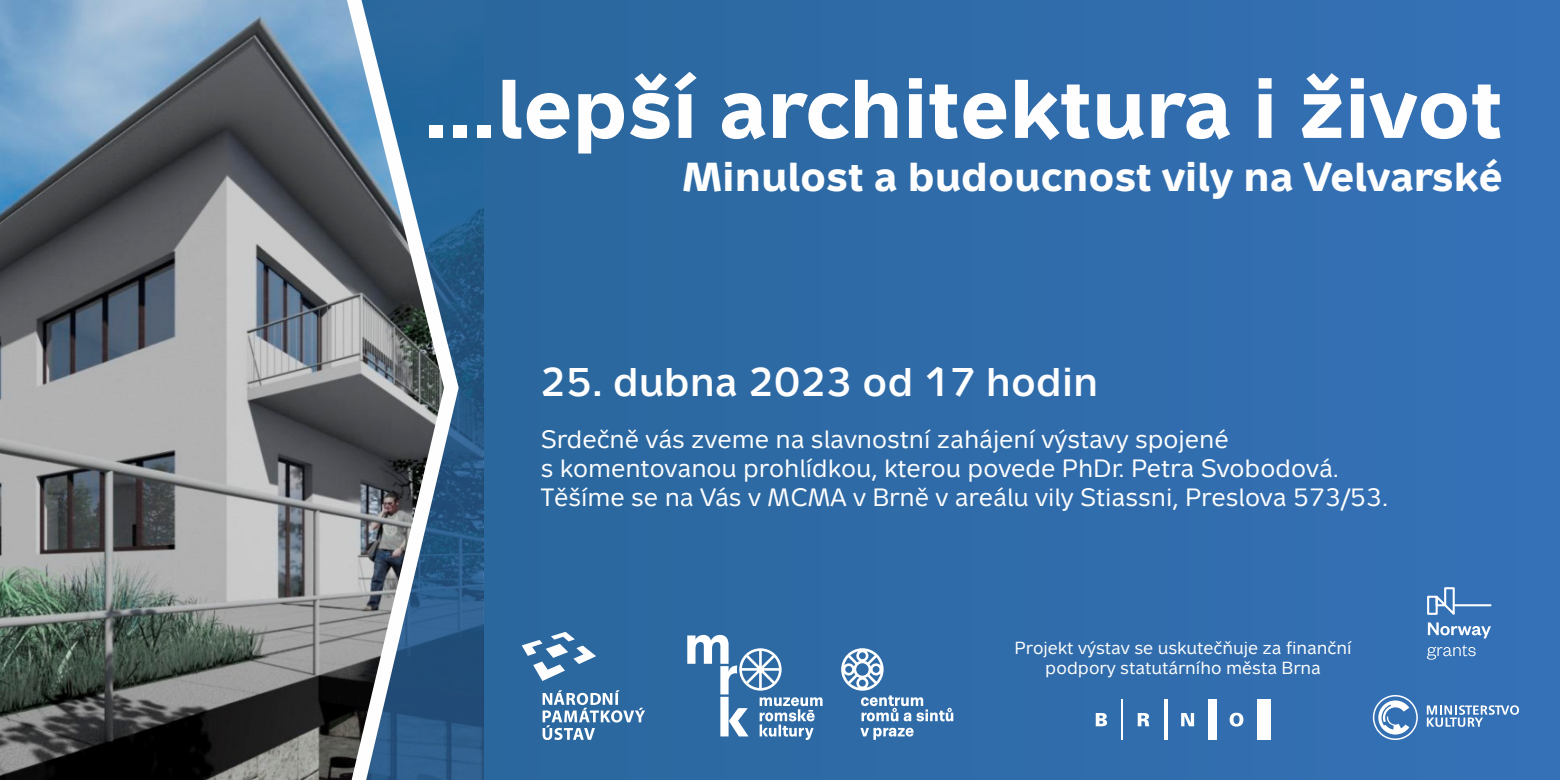
<style>
.page{position:relative;width:1560px;height:780px;background:#fff}
.page>*{position:absolute;margin:0;border:0;box-sizing:border-box;transform-origin:0 0}
.t1{font:700 83px "Metron Text Pro";color:#fefefe}
.t2{font:700 40.5px "Metron Text Pro";color:#fefefe}
.t3{font:40px "Metron Medium Pro";color:#fefefe}
.t4{font:25px/29px "Metron Text Pro";color:#fefefe}
.t5{font:17.5px/20.2px "Metron Text Pro";color:#fefefe;text-align:center}
</style>
<div class="page">
<div style="left:483px;top:0;width:1076px;height:780px;background:#306caa"></div>
<hr style="left:1121px;top:699px;width:1px;height:41px;background:#fefefe">
<svg style="left:1164px;top:699px;width:3px;height:41px"></svg>
<div style="left:1207px;top:699px;width:8px;height:41px;background:#fefefe"></div>
<div style="left:1256px;top:699px;width:14px;height:41px;background:#fefefe"></div>
<svg style="left:1229px;top:712px;width:14px;height:14px"></svg>
<svg style="left:1181px;top:713px;width:12px;height:13px"></svg>
<svg style="left:1137px;top:713px;width:12px;height:13px"></svg>
<svg style="left:1095px;top:713px;width:11px;height:13px"></svg>
<img style="left:0;top:0;width:320px;height:780px">
<svg style="left:483px;top:0;width:2px;height:780px"></svg>
<img style="left:320px;top:0;width:163px;height:780px">
<svg style="left:335px;top:0;width:131px;height:780px;background:#5d778e"></svg>
<svg style="left:687px;top:635px;width:135px;height:105px"></svg>
<svg style="left:841px;top:648px;width:112px;height:91px"></svg>
<svg style="left:542px;top:690px;width:103px;height:50px"></svg>
<svg style="left:521px;top:631px;width:75px;height:50px"></svg>
<svg style="left:1426px;top:705px;width:92px;height:21px"></svg>
<svg style="left:1372px;top:695px;width:45px;height:45px"></svg>
<svg style="left:1427px;top:586px;width:63px;height:52px"></svg>
<svg style="left:1427px;top:644px;width:48px;height:15px"></svg>
<h1 class="t1" style="left:423px;top:80px;width:1080px">...lepší architektura i život</h1>
<h2 class="t2" style="left:681px;top:162px;width:822px">Minulost a budoucnost vily na Velvarské</h2>
<h3 class="t3" style="left:540px;top:368px;width:559px">25. dubna 2023 od 17 hodin</h3>
<p class="t4" style="left:540px;top:427px;width:849px">Srdečně vás zveme na slavnostní zahájení výstavy spojené<br>s komentovanou prohlídkou, kterou povede PhDr. Petra Svobodová.<br>Těšíme se na Vás v MCMA v Brně v areálu vily Stiassni, Preslova 573/53.</p>
<p class="t5" style="left:1014px;top:639px;width:338px">Projekt výstav se uskutečňuje za finanční podpory statutárního města Brna</p>
</div>
